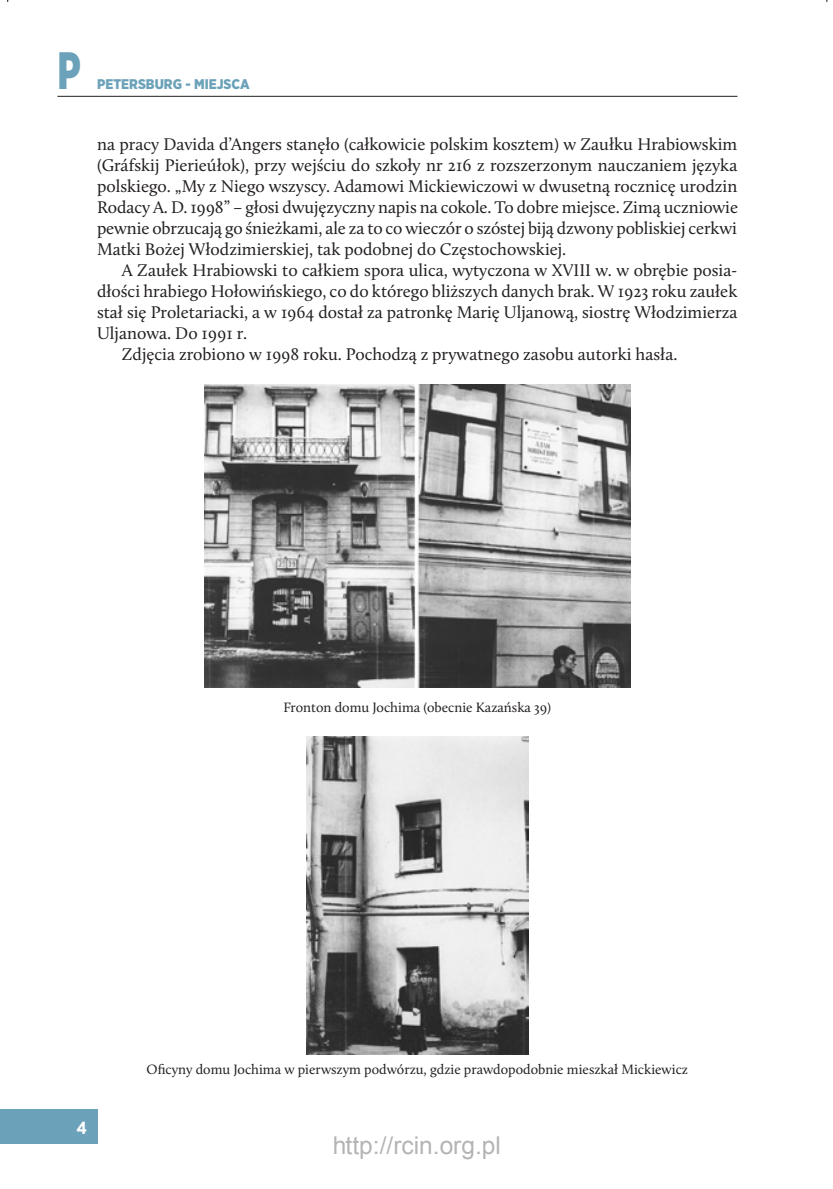
<style>
.page{position:relative;width:833px;height:1189px;background:#fff}
.page>*{position:absolute;margin:0;border:0;box-sizing:border-box;transform-origin:0 0}
.t1{font:900 52.5px "Gotham Narrow";color:#6ba2b9;scale:.75 1}
.t2{font:24.5px "Arial";color:rgb(0 0 0/.3)}
.t3{font:17.5px/21px "Calluna";color:#231f20;text-align:justify}
.t4{font:700 17.5px "Gotham Narrow";color:#fff}
.t5{font:14px "Calluna";color:#231f20}
.t6{font:900 14px "Gotham Narrow";color:#6ba2b9}
</style>
<div class="page">
<hr style="left:57px;top:96px;width:680px;height:1px;background:#231f20">
<div style="left:0;top:1109px;width:97px;height:34px;background:#6ba2b9"></div>
<img style="left:204px;top:384px;width:426px;height:303px">
<img style="left:306px;top:736px;width:222px;height:318px">
<h1 class="t1" style="left:57px;top:36px;width:33px">P</h1>
<p class="t6" style="left:97px;top:75px;width:154px">PETERSBURG - MIEJSCA</p>
<p class="t3" style="left:97px;top:133px;width:642px">na pracy Davida d’Angers stanęło (całkowicie polskim kosztem) w Zaułku Hrabiowskim (Gráfskij Pierieúłok), przy wejściu do szkoły nr 216 z rozszerzonym nauczaniem języka polskiego. „My z Niego wszyscy. Adamowi Mickiewiczowi w dwusetną rocznicę urodzin Rodacy A. D. 1998” – głosi dwujęzyczny napis na cokole. To dobre miejsce. Zimą uczniowie pewnie obrzucają go śnieżkami, ale za to co wieczór o szóstej biją dzwony pobliskiej cerkwi Matki Bożej Włodzimierskiej, tak podobnej do Częstochowskiej.</p>
<p class="t3" style="left:122px;top:259px;width:617px">A Zaułek Hrabiowski to całkiem spora ulica, wytyczona w XVIII w. w obrębie posia-</p>
<p class="t3" style="left:97px;top:280px;width:641px">dłości hrabiego Hołowińskiego, co do którego bliższych danych brak. W 1923 roku zaułek</p>
<p class="t3" style="left:97px;top:301px;width:641px">stał się Proletariacki, a w 1964 dostał za patronkę Marię Uljanową, siostrę Włodzimierza</p>
<p class="t3" style="left:97px;top:322px;width:151px">Uljanowa. Do 1991 r.</p>
<p class="t3" style="left:122px;top:343px;width:557px">Zdjęcia zrobiono w 1998 roku. Pochodzą z prywatnego zasobu autorki hasła.</p>
<p class="t5" style="left:283px;top:699px;width:269px">Fronton domu Jochima (obecnie Kazańska 39)</p>
<p class="t4" style="left:77px;top:1116px;width:12px">4</p>
<p class="t5" style="left:146px;top:1060px;width:543px">Oficyny domu Jochima w pierwszym podwórzu, gdzie prawdopodobnie mieszkał Mickiewicz</p>
<h2 class="t2" style="left:332px;top:1129px;width:170px">http://rcin.org.pl</h2>
</div>
